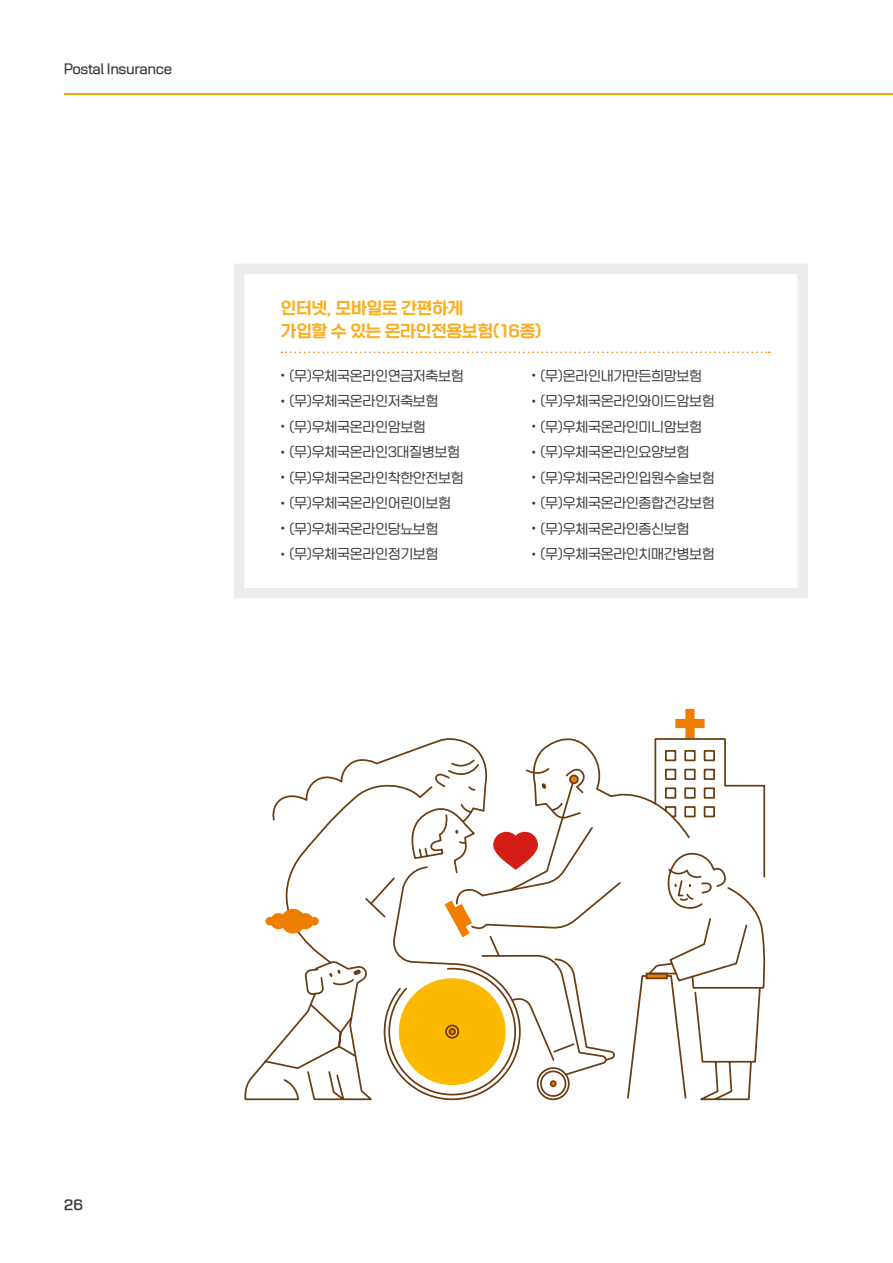
<style>
.page{position:relative;width:893px;height:1263px;background:#fff}
.page>*{position:absolute;margin:0;border:0;box-sizing:border-box;transform-origin:0 0}
.t1{font:16.5px "Rix Rak Sans PB";letter-spacing:-.025em;color:#f9af22}
.t2{font:13.5px "Rix Rak Sans PR";letter-spacing:-.025em;color:#3c3c3b}
.t3{font:13.5px "Rix Rak Sans PM";letter-spacing:-.025em;color:#3c3c3b}
.t4{font:13.5px "Rix Rak Sans PSB";color:#3c3c3b}
.s1{font-family:"Helvetica"}
</style>
<div class="page">
<hr style="left:64px;top:94px;width:829px;height:1px;background:#f7a600">
<div style="left:234px;top:264px;width:574px;height:334px;background:#fff;border:10px solid #ededed"></div>
<svg style="left:281px;top:352px;width:489px;height:1px"></svg>
<svg style="left:244px;top:759px;width:143px;height:342px"></svg>
<svg style="left:265px;top:909px;width:54px;height:24px"></svg>
<svg style="left:387px;top:709px;width:379px;height:392px"></svg>
<div style="left:570px;top:775px;width:8px;height:8px;background:#ef7d00;border-radius:50%"></div>
<div style="left:569px;top:775px;width:10px;height:9px;border:2px solid #693c11;border-radius:50%"></div>
<p class="t3" style="left:64px;top:60px;width:110px">Postal Insurance</p>
<p class="t1" style="left:281px;top:297px;width:184px">인터넷, 모바일로 간편하게</p>
<p class="t1" style="left:281px;top:320px;width:263px">가입할 수 있는 온라인전용보험(16종)</p>
<p class="t2" style="left:281px;top:367px;width:185px"><span class="s1">•</span> (무)우체국온라인연금저축보험</p>
<p class="t2" style="left:281px;top:392px;width:159px"><span class="s1">•</span> (무)우체국온라인저축보험</p>
<p class="t2" style="left:281px;top:418px;width:147px"><span class="s1">•</span> (무)우체국온라인암보험</p>
<p class="t2" style="left:281px;top:443px;width:181px"><span class="s1">•</span> (무)우체국온라인3대질병보험</p>
<p class="t2" style="left:281px;top:469px;width:185px"><span class="s1">•</span> (무)우체국온라인착한안전보험</p>
<p class="t2" style="left:281px;top:494px;width:172px"><span class="s1">•</span> (무)우체국온라인어린이보험</p>
<p class="t2" style="left:281px;top:520px;width:159px"><span class="s1">•</span> (무)우체국온라인당뇨보험</p>
<p class="t2" style="left:281px;top:545px;width:159px"><span class="s1">•</span> (무)우체국온라인정기보험</p>
<p class="t2" style="left:531px;top:367px;width:172px"><span class="s1">•</span> (무)온라인내가만든희망보험</p>
<p class="t2" style="left:531px;top:392px;width:185px"><span class="s1">•</span> (무)우체국온라인와이드암보험</p>
<p class="t2" style="left:531px;top:418px;width:172px"><span class="s1">•</span> (무)우체국온라인미니암보험</p>
<p class="t2" style="left:531px;top:443px;width:159px"><span class="s1">•</span> (무)우체국온라인요양보험</p>
<p class="t2" style="left:531px;top:469px;width:185px"><span class="s1">•</span> (무)우체국온라인입원수술보험</p>
<p class="t2" style="left:531px;top:494px;width:185px"><span class="s1">•</span> (무)우체국온라인종합건강보험</p>
<p class="t2" style="left:531px;top:520px;width:159px"><span class="s1">•</span> (무)우체국온라인종신보험</p>
<p class="t2" style="left:531px;top:545px;width:185px"><span class="s1">•</span> (무)우체국온라인치매간병보험</p>
<p class="t4" style="left:64px;top:1196px;width:21px">26</p>
</div>
